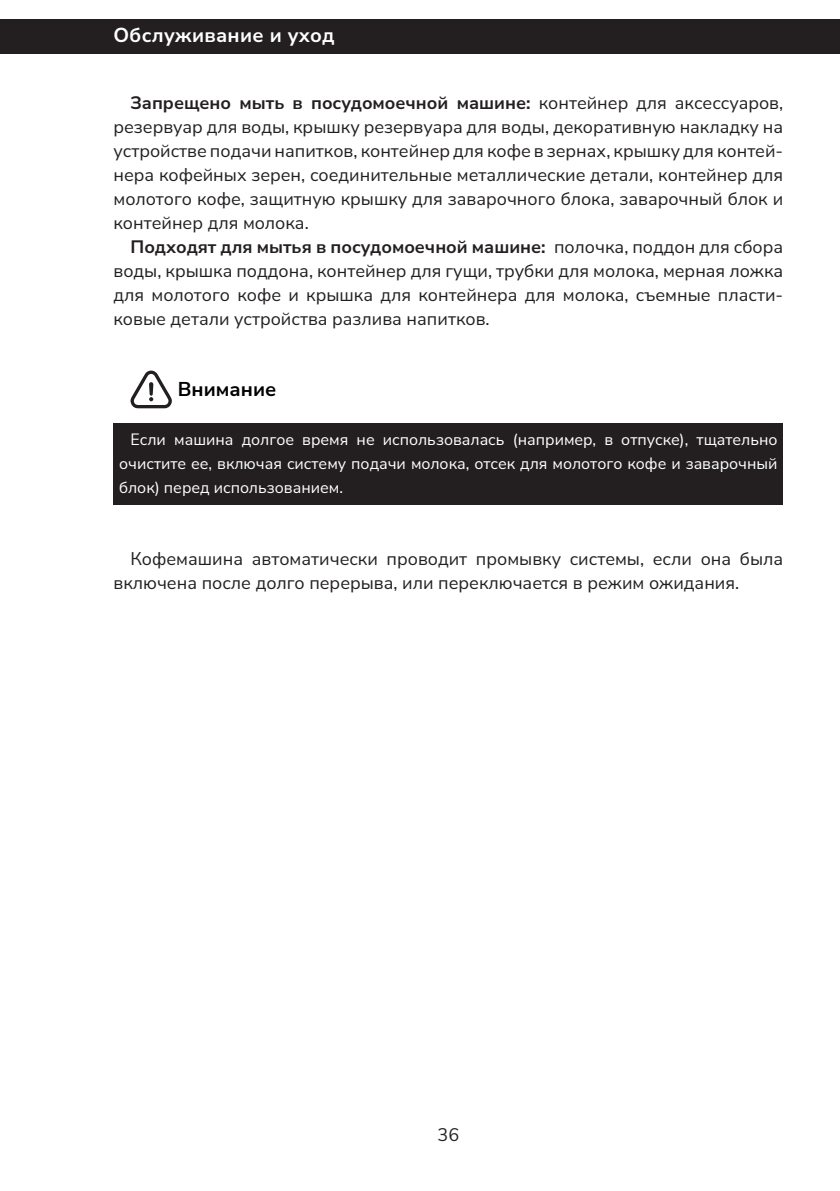
<style>
.page{position:relative;width:840px;height:1191px;background:#fff}
.page>*{position:absolute;margin:0;border:0;box-sizing:border-box;transform-origin:0 0}
.Колонтитул_Верх{font:700 20px "Nunito Sans";letter-spacing:.015em;color:#fff}
.Внимание{font:700 20px "Nunito Sans";color:#000}
.Основной{font:18px/24px "Nunito Sans";color:#231f20;text-align:justify}
.Основной_Черный_Вниман{font:16px/24px "Nunito Sans";color:#fff;text-align:justify}
.s1{font-weight:700}
</style>
<div class="page">
<div style="left:0;top:19px;width:839px;height:35px;background:#231f20"></div>
<div style="left:113px;top:423px;width:669px;height:81px;background:#231f20"></div>
<svg style="left:130px;top:370px;width:42px;height:38px"></svg>
<p class="Колонтитул_Верх" style="left:113px;top:21px;width:222px">Обслуживание и уход</p>
<p class="Основной" style="left:113px;top:90px;width:670px;text-indent:17px"><span class="s1">Запрещено мыть в посудомоечной машине:</span> контейнер для аксессуаров, резервуар для воды, крышку резервуара для воды, декоративную накладку на устройстве подачи напитков, контейнер для кофе в зернах, крышку для контей&shy;нера кофейных зерен, соединительные металлические детали, контейнер для молотого кофе, защитную крышку для заварочного блока, заварочный блок и контейнер для молока.</p>
<p class="Основной" style="left:113px;top:234px;width:670px;text-indent:17px"><span class="s1">Подходят для мытья в посудомоечной машине:</span> полочка, поддон для сбора воды, крышка поддона, контейнер для гущи, трубки для молока, мерная ложка для молотого кофе и крышка для контейнера для молока, съемные пласти&shy;ковые детали устройства разлива напитков.</p>
<p class="Внимание" style="left:178px;top:375px;width:100px">Внимание</p>
<p class="Основной_Черный_Вниман" style="left:119px;top:427px;width:659px;text-indent:11px">Если машина долгое время не использовалась (например, в отпуске), тщательно очистите ее, включая систему подачи молока, отсек для молотого кофе и заварочный блок) перед использованием.</p>
<p class="Основной" style="left:113px;top:546px;width:670px;text-indent:17px">Кофемашина автоматически проводит промывку системы, если она была включена после долго перерыва, или переключается в режим ожидания.</p>
<p class="Основной" style="left:437px;top:1122px;width:23px">36</p>
</div>
